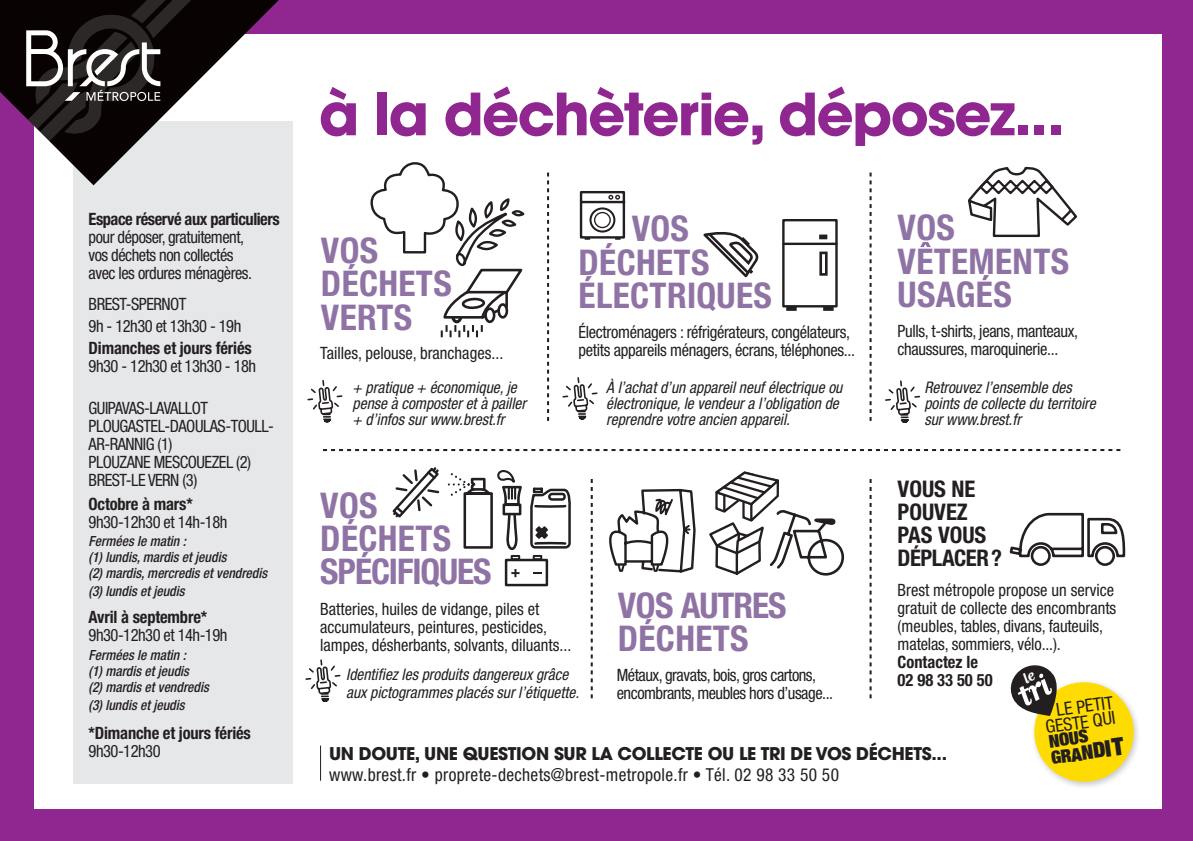
<style>
.page{position:relative;width:1193px;height:841px;background:#90268f}
.page>*{position:absolute;margin:0;border:0;box-sizing:border-box;transform-origin:0 0}
.t1{font:700 57.6px "Avant Garde";color:#90268f}
.t2{font:700 condensed 35.4px/33.2px "Helvetica Neue";letter-spacing:.01em;color:#9073a5}
.t3{font:700 condensed 35.4px/33.2px "Helvetica Neue";letter-spacing:-.03em;color:#9073a5}
.t4{font:700 condensed 23px/23px "Helvetica Neue";color:#231f20}
.t5{font:900 condensed 18.4px "Helvetica Neue LT Std";color:#231f20}
.t6{font:condensed 18px/15.4px "Helvetica Neue";color:#231f20;text-align:center}
.t7{font:condensed 17.8px "Helvetica Neue";letter-spacing:.02em;color:#231f20}
.t8{font:900 condensed 17.8px "Helvetica Neue LT Std";color:#231f20}
.t9{font:700 17.4px "Avant Garde";letter-spacing:-.02em;color:#231f20}
.t10{font:condensed 17px/18px "Helvetica Neue";letter-spacing:-.02em;color:#231f20}
.t11{font:condensed 17px/18px "Helvetica Neue";color:#231f20}
.t12{font:700 condensed 17px/18px "Helvetica Neue";letter-spacing:-.01em;color:#231f20}
.t13{font:italic condensed 16px/16px "Helvetica Neue";color:#231f20}
.t14{font:italic 500 condensed 14px/16px "Helvetica Neue";color:#231f20}
.s1{font-size:17.8px}
.s2{font-size:20px}
.s3{font-size:21.6px}
.s4{font-size:23px}
.s5{font-size:24.8px}
</style>
<div class="page">
<div style="left:34px;top:34px;width:1128px;height:774px;background:#fff"></div>
<div style="left:73px;top:121px;width:220px;height:662px;background:#e6e7e9"></div>
<svg style="left:323px;top:449px;width:797px;height:2px"></svg>
<svg style="left:370px;top:162px;width:155px;height:175px"></svg>
<svg style="left:885px;top:380px;width:36px;height:43px"></svg>
<svg style="left:869px;top:173px;width:2px;height:248px"></svg>
<svg style="left:547px;top:173px;width:2px;height:248px"></svg>
<svg style="left:591px;top:479px;width:2px;height:219px"></svg>
<svg style="left:869px;top:479px;width:2px;height:219px"></svg>
<div style="left:1030px;top:678px;width:111px;height:111px;background:#231f20;opacity:.25"></div>
<div style="left:1034px;top:682px;width:99px;height:99px;background:#ffdc01;border-radius:50%"></div>
<svg style="left:703px;top:232px;width:56px;height:46px"></svg>
<div style="left:782px;top:219px;width:56px;height:88px;border:2px solid #231f20"></div>
<svg style="left:786px;top:307px;width:11px;height:4px"></svg>
<svg style="left:823px;top:307px;width:10px;height:4px"></svg>
<hr style="left:783px;top:243px;width:53px;height:2px;background:#231f20">
<div style="left:819px;top:234px;width:8px;height:5px;border:3px solid #231f20"></div>
<div style="left:819px;top:251px;width:8px;height:25px;border:3px solid #231f20"></div>
<svg style="left:579px;top:191px;width:47px;height:49px"></svg>
<svg style="left:562px;top:377px;width:36px;height:43px"></svg>
<svg style="left:709px;top:471px;width:136px;height:105px"></svg>
<hr style="left:320px;top:745px;width:1px;height:35px;background:#231f20">
<div style="left:505px;top:559px;width:43px;height:27px;border:2px solid #231f20"></div>
<svg style="left:511px;top:569px;width:8px;height:8px"></svg>
<svg style="left:533px;top:572px;width:8px;height:2px"></svg>
<div style="left:511px;top:555px;width:9px;height:5px;border:2px solid #231f20"></div>
<div style="left:533px;top:555px;width:9px;height:5px;border:2px solid #231f20"></div>
<svg style="left:968px;top:166px;width:110px;height:72px"></svg>
<svg style="left:609px;top:488px;width:87px;height:85px"></svg>
<svg style="left:1009px;top:512px;width:117px;height:54px"></svg>
<svg style="left:307px;top:380px;width:36px;height:43px"></svg>
<svg style="left:305px;top:659px;width:36px;height:43px"></svg>
<svg style="left:392px;top:467px;width:179px;height:92px"></svg>
<svg style="left:920px;top:242px;width:11px;height:5px"></svg>
<svg style="left:0;top:0;width:279px;height:185px"></svg>
<svg style="left:26px;top:0;width:196px;height:141px"></svg>
<svg style="left:0;top:0;width:4px;height:4px"></svg>
<svg style="left:1010px;top:665px;width:49px;height:51px"></svg>
<h1 class="t1" style="left:319px;top:77px;width:747px">À LA DÉCHÈTERIE, DÉPOSEZ...</h1>
<p class="t12" style="left:89px;top:209px;width:193px">Espace réservé aux particuliers</p>
<p class="t10" style="left:89px;top:228px;width:165px">pour déposer, gratuitement, vos déchets non collectés avec les ordures ménagères.</p>
<h2 class="t2" style="left:321px;top:233px;width:57px">voS<br>DÉCHETS<br>VERTS</h2>
<p class="t11" style="left:320px;top:344px;width:184px">Tailles, pelouse, branchages...</p>
<p class="t13" style="left:353px;top:379px;width:175px">+ pratique + économique, je pense à composter et à pailler + d’infos sur www.brest.fr</p>
<p class="t13" style="left:924px;top:379px;width:173px">Retrouvez l’ensemble des points de collecte du territoire sur www.brest.fr</p>
<h2 class="t2" style="left:897px;top:211px;width:173px">voS vetements</h2>
<h2 class="t2" style="left:632px;top:212px;width:57px">voS</h2>
<h2 class="t2" style="left:578px;top:245px;width:195px">DÉCHETS électriques</h2>
<h2 class="t2" style="left:897px;top:277px;width:116px">usagés</h2>
<p class="t10" style="left:89px;top:295px;width:99px">BREST-SPERNOT</p>
<p class="t10" style="left:89px;top:317px;width:154px">9h - 12h30 et 13h30 - 19h</p>
<p class="t12" style="left:89px;top:339px;width:165px">Dimanches et jours fériés</p>
<p class="t10" style="left:89px;top:357px;width:169px">9h30 - 12h30 et 13h30 - 18h</p>
<p class="t10" style="left:89px;top:399px;width:187px">GUIPAVAS -LAVALL OT<br>PLOUGASTEL-DAOULAS-TOULL-<br>AR-RANNIG (1)<br>PLOUZANE MESCOUEZEL (2)<br>BREST-LE VERN (3)</p>
<p class="t12" style="left:89px;top:494px;width:106px">Octobre à mars*</p>
<p class="t10" style="left:89px;top:512px;width:140px">9h30-12h30 et 14h-18h</p>
<p class="t14" style="left:89px;top:533px;width:180px">Fermées le matin :<br>(1) lundis, mardis et jeudis<br>(2) mardis, mercredis et vendredis</p>
<p class="t14" style="left:89px;top:583px;width:97px">(3) lundis et jeudis</p>
<p class="t12" style="left:89px;top:607px;width:120px">Avril à septembre*</p>
<p class="t10" style="left:89px;top:626px;width:140px">9h30-12h30 et 14h-19h</p>
<p class="t14" style="left:89px;top:646px;width:122px">Fermées le matin :<br>(1) mardis et jeudis<br>(2) mardis et vendredis</p>
<p class="t14" style="left:89px;top:696px;width:97px">(3) lundis et jeudis</p>
<p class="t12" style="left:89px;top:724px;width:164px">*Dimanche et jours fériés</p>
<p class="t10" style="left:89px;top:742px;width:74px">9h30-12h30</p>
<p class="t10" style="left:578px;top:322px;width:278px">Électroménagers : réfrigérateurs, congélateurs, petits appareils ménagers, écrans, téléphones...</p>
<p class="t10" style="left:897px;top:322px;width:182px">Pulls, t-shirts, jeans, manteaux, chaussures, maroquinerie...</p>
<p class="t13" style="left:606px;top:379px;width:238px">À l’achat d’un appareil neuf électrique ou électronique, le vendeur a l’obligation de reprendre votre ancien appareil.</p>
<h3 class="t4" style="left:897px;top:477px;width:106px">Vous ne pouvez pas vous déplacer ?</h3>
<h2 class="t3" style="left:320px;top:488px;width:173px">voS<br>DÉCHETS spécifiques</h2>
<p class="t11" style="left:320px;top:600px;width:253px">Batteries, huiles de vidange, piles et accumulateurs, peintures, pesticides, lampes, désherbants, solvants, diluants...</p>
<p class="t11" style="left:897px;top:581px;width:220px">Brest métropole propose un service gratuit de collecte des encombrants (meubles, tables, divans, fauteuils, matelas, sommiers, vélo...).</p>
<p class="t12" style="left:897px;top:653px;width:96px">Contactez le<br>02 98 33 50 50</p>
<p class="t6" style="left:1042px;top:704px;width:72px;rotate:-8deg">le pet it gest e qui</p>
<h2 class="t2" style="left:618px;top:588px;width:82px">voS AUTRES<br>DÉCHETS</h2>
<p class="t10" style="left:617px;top:666px;width:218px">Métaux, gravats, bois, gros cartons, encombrants, meubles hors d’usage...</p>
<p class="t13" style="left:346px;top:665px;width:234px;line-height:18px">Identifiez les produits dangereux grâce aux pictogrammes placés sur l’étiquette.</p>
<p class="t8" style="left:1047px;top:730px;width:41px;rotate:-8deg">nous</p>
<p class="t5" style="left:1049px;top:746px;width:75px;rotate:-8deg"><span class="s1">g</span>ra<span class="s2">n</span><span class="s3">d</span><span class="s4">i</span><span class="s5">T</span></p>
<p class="t9" style="left:329px;top:742px;width:619px">UN DOUTE, UNE QUESTION SUR LA COLLECTE OU LE TRI DE VOS DÉCHETS...</p>
<p class="t7" style="left:329px;top:764px;width:511px">www.brest.fr • proprete-dechets@brest-metropole.fr • Tél. 02 98 33 50 50</p>
</div>
